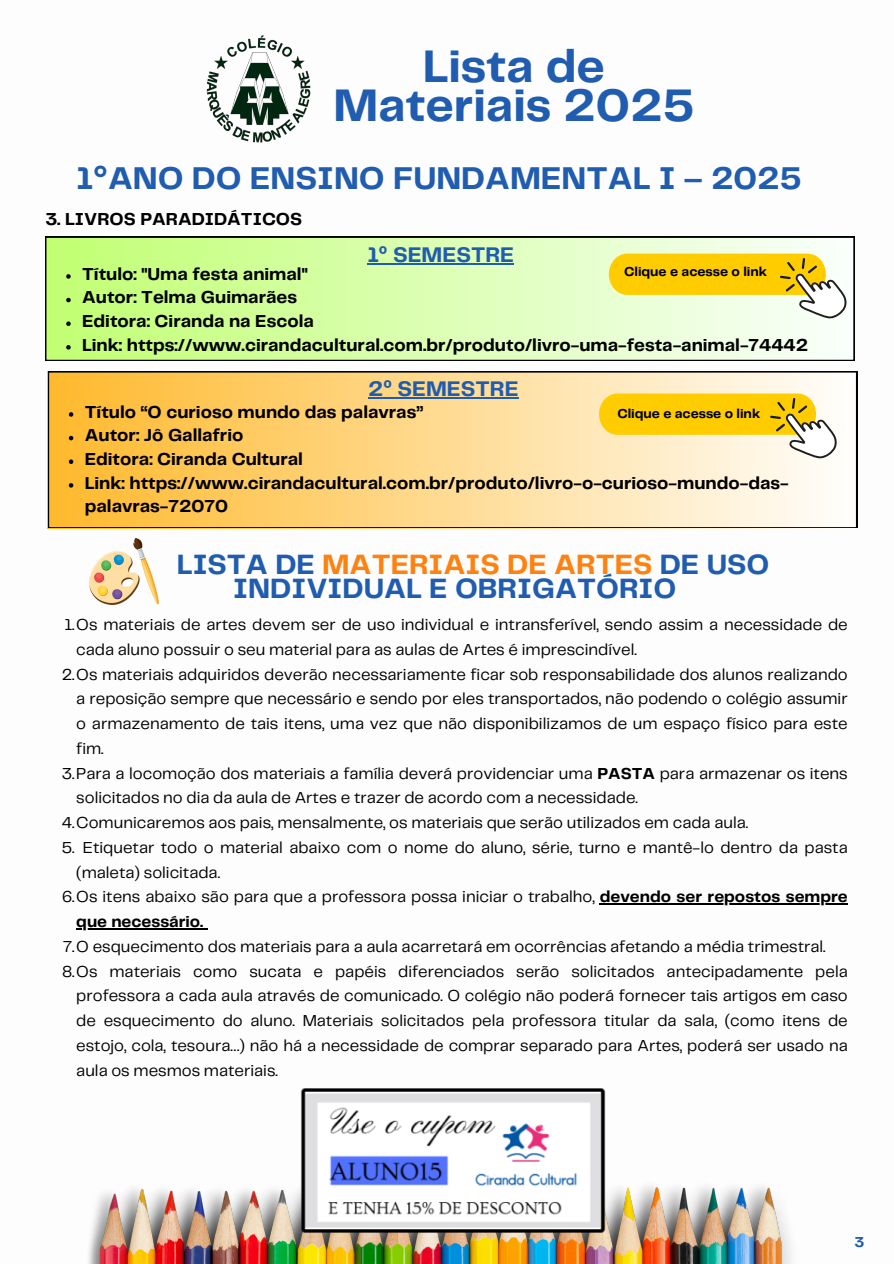
<style>
.page{position:relative;width:894px;height:1264px;background:#fff}
.page>*{position:absolute;margin:0;border:0;box-sizing:border-box;transform-origin:0 0}
.t1{font:700 47.4px/39.6px "Telegraf";color:#205caf;text-align:center}
.t2{font:700 32.7px "Telegraf";color:#205caf}
.t3{font:700 28.95px/23.7px "Telegraf";color:#205caf}
.t4{font:700 22.05px "Telegraf";color:#205caf}
.t5{font:700 18px/23.7px "Telegraf";color:#000}
.t6{font:16.5px/24.8px "Telegraf";color:#000}
.t7{font:700 16.5px "Telegraf";color:#000}
.t8{font:700 15px "Telegraf";color:#205caf}
.t9{font:700 13.35px "Telegraf";color:#000}
.s1{font-family:"Noto Sans"}
.s2{color:#ff8210}
.s3{font-weight:700}
</style>
<div class="page">
<img style="left:206px;top:35px;width:105px;height:108px">
<img style="left:89px;top:538px;width:69px;height:66px">
<svg style="left:45px;top:237px;width:809px;height:123px;background:#d6fbab"></svg>
<img style="left:88px;top:1185px;width:704px;height:78px">
<svg style="left:48px;top:371px;width:808px;height:157px;background:#f9d387"></svg>
<svg style="left:608px;top:253px;width:239px;height:66px"></svg>
<hr style="left:599px;top:903px;width:248px;height:1px;background:#000">
<hr style="left:76px;top:928px;width:127px;height:1px;background:#000">
<svg style="left:66px;top:274px;width:5px;height:5px"></svg>
<svg style="left:66px;top:298px;width:5px;height:4px"></svg>
<svg style="left:66px;top:321px;width:5px;height:5px"></svg>
<svg style="left:66px;top:345px;width:5px;height:4px"></svg>
<hr style="left:367px;top:263px;width:147px;height:1px;background:#205caf">
<svg style="left:69px;top:412px;width:4px;height:4px"></svg>
<svg style="left:69px;top:436px;width:4px;height:4px"></svg>
<svg style="left:69px;top:459px;width:4px;height:5px"></svg>
<svg style="left:69px;top:483px;width:4px;height:4px"></svg>
<hr style="left:368px;top:397px;width:150px;height:1px;background:#205caf">
<img style="left:297px;top:1088px;width:311px;height:144px">
<svg style="left:599px;top:393px;width:238px;height:66px;background:#f7d863"></svg>
<p class="t1" style="left:333px;top:49px;width:362px">Lista de<br>Materiais 2025</p>
<p class="t2" style="left:76px;top:164px;width:726px">1°ANO DO ENSINO FUNDAMENTAL I – 2025</p>
<p class="t5" style="left:45px;top:208px;width:258px">3. LIVROS PARADIDÁTICOS</p>
<p class="t4" style="left:367px;top:245px;width:148px">1<span class="s1">º</span> SEMESTRE</p>
<p class="t9" style="left:624px;top:265px;width:144px">Clique e acesse o link</p>
<p class="t5" style="left:82px;top:263px;width:227px">Título: "Uma festa animal"</p>
<p class="t5" style="left:82px;top:286px;width:216px">Autor: Telma Guimarães</p>
<p class="t5" style="left:82px;top:310px;width:233px">Editora: Ciranda na Escola</p>
<p class="t5" style="left:82px;top:334px;width:727px">Link: https://www.cirandacultural.com.br/produto/livro-uma-festa-animal-74442</p>
<p class="t4" style="left:368px;top:379px;width:152px">2<span class="s1">º</span> SEMESTRE</p>
<p class="t5" style="left:85px;top:401px;width:340px">Título “O curioso mundo das palavras”</p>
<p class="t5" style="left:85px;top:424px;width:160px">Autor: Jô Gallafrio</p>
<p class="t5" style="left:85px;top:448px;width:219px">Editora: Ciranda Cultural</p>
<p class="t5" style="left:85px;top:472px;width:705px">Link: https://www.cirandacultural.com.br/produto/livro-o-curioso-mundo-das&shy;palavras-72070</p>
<p class="t9" style="left:617px;top:408px;width:144px">Clique e acesse o link</p>
<h5 class="t3" style="left:233px;top:554px;width:537px;text-indent:-56px">LISTA DE <span class="s2">MATERIAIS DE ARTES</span> DE USO<br>INDIVIDUAL E OBRIGATÓRIO</h5>
<p class="t6" style="left:76px;top:613px;width:772px;text-indent:-12px">1.Os materiais de artes devem ser de uso individual e intransferível, sendo assim a necessidade de cada aluno possuir o seu material para as aulas de Artes é imprescindível.</p>
<p class="t6" style="left:76px;top:662px;width:772px;text-align:justify;text-indent:-15px">2.Os materiais adquiridos deverão necessariamente ficar sob responsabilidade dos alunos realizando a reposição sempre que necessário e sendo por eles transportados, não podendo o colégio assumir o armazenamento de tais itens, uma vez que não disponibilizamos de um espaço físico para este fim.</p>
<p class="t6" style="left:76px;top:761px;width:772px;text-indent:-14px">3.Para a locomoção dos materiais a família deverá providenciar uma <span class="s3">PASTA</span> para armazenar os itens solicitados no dia da aula de Artes e trazer de acordo com a necessidade.</p>
<p class="t6" style="left:62px;top:811px;width:687px">4.Comunicaremos aos pais, mensalmente, os materiais que serão utilizados em cada aula.</p>
<p class="t6" style="left:76px;top:835px;width:772px;text-indent:6px">Etiquetar todo o material abaixo com o nome do aluno, série, turno e mantê-lo dentro da pasta (maleta) solicitada.</p>
<p class="t6" style="left:62px;top:835px;width:14px">5.</p>
<p class="t6" style="left:62px;top:885px;width:787px">6.Os itens abaixo são para que a professora possa iniciar o trabalho, <span class="s3">devendo ser repostos sempre</span></p>
<p class="t7" style="left:76px;top:914px;width:128px">que necessário.</p>
<p class="t6" style="left:63px;top:934px;width:763px">7.O esquecimento dos materiais para a aula acarretará em ocorrências afetando a média trimestral.</p>
<p class="t6" style="left:76px;top:959px;width:772px;text-align:justify;text-indent:-14px">8.Os materiais como sucata e papéis diferenciados serão solicitados antecipadamente pela professora a cada aula através de comunicado. O colégio não poderá fornecer tais artigos em caso de esquecimento do aluno. Materiais solicitados pela professora titular da sala, (como itens de estojo, cola, tesoura…) não há a necessidade de comprar separado para Artes, poderá ser usado na aula os mesmos materiais.</p>
<p class="t8" style="left:854px;top:1235px;width:11px">3</p>
</div>
